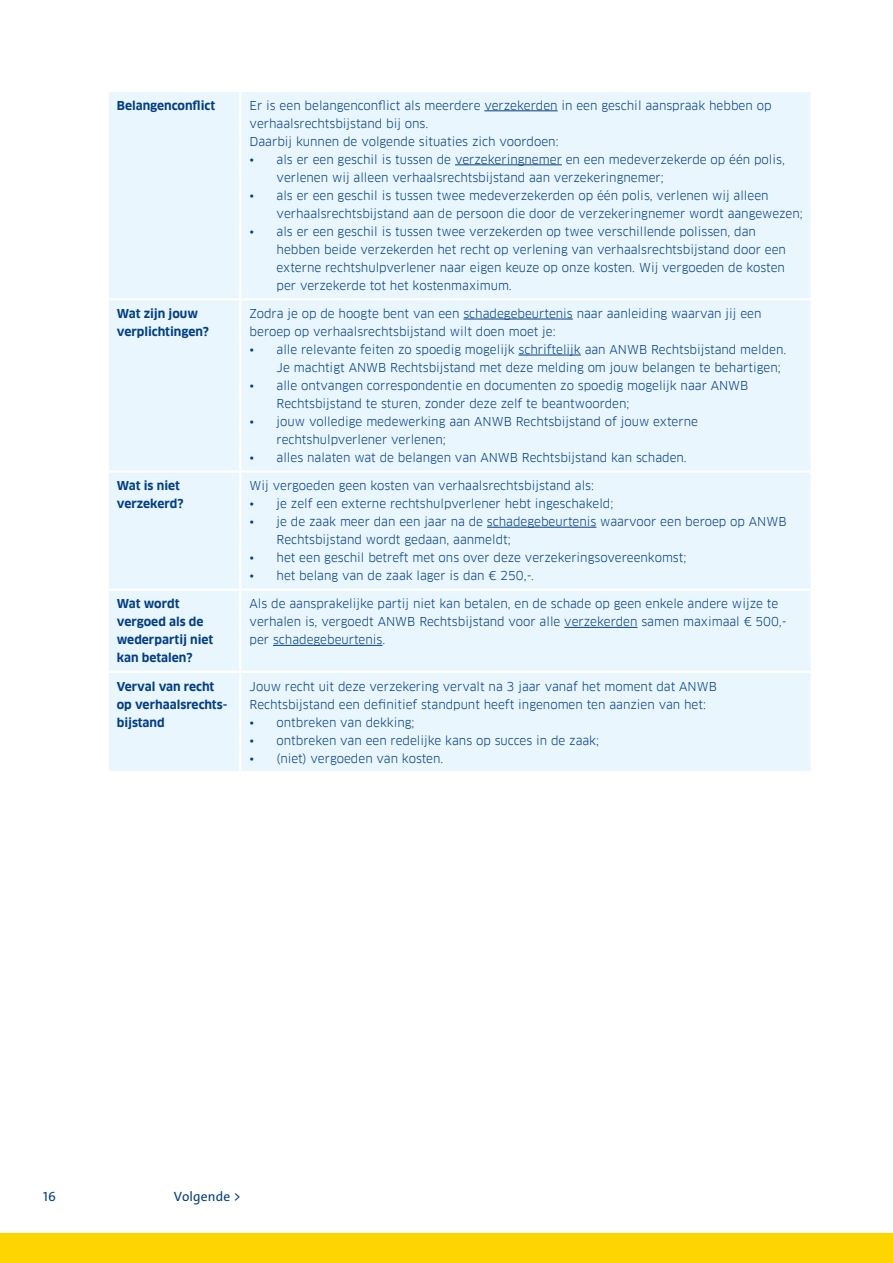
<style>
.page{position:relative;width:893px;height:1263px;background:#fff}
.page>*{position:absolute;margin:0;border:0;box-sizing:border-box;transform-origin:0 0}
.t1{font:13.5px "The Sans C4 s";letter-spacing:.01em;color:#023f86}
.t2{font:13.5px "The Sans C4 s";color:#00448a}
.t3{font:12px/18px "Clan Pro";color:#023f86}
.t4{font:700 12px/18px "Clan Pro";color:#023f86}
</style>
<div class="page">
<div style="left:0;top:1233px;width:893px;height:30px;background:#ffd500"></div>
<div style="left:109px;top:92px;width:702px;height:679px;background:#eaf6fe"></div>
<hr style="left:109px;top:298px;width:131px;height:2px;background:#fff">
<hr style="left:240px;top:298px;width:571px;height:2px;background:#fff">
<hr style="left:109px;top:470px;width:131px;height:3px;background:#fff">
<hr style="left:240px;top:470px;width:571px;height:3px;background:#fff">
<hr style="left:109px;top:588px;width:131px;height:3px;background:#fff">
<hr style="left:240px;top:588px;width:571px;height:3px;background:#fff">
<hr style="left:109px;top:671px;width:131px;height:2px;background:#fff">
<hr style="left:240px;top:671px;width:571px;height:2px;background:#fff">
<hr style="left:239px;top:92px;width:2px;height:206px;background:#fff">
<hr style="left:239px;top:300px;width:2px;height:170px;background:#fff">
<hr style="left:239px;top:473px;width:2px;height:115px;background:#fff">
<hr style="left:239px;top:591px;width:2px;height:80px;background:#fff">
<hr style="left:239px;top:673px;width:2px;height:98px;background:#fff">
<hr style="left:484px;top:110px;width:74px;height:1px;background:#023f86">
<hr style="left:455px;top:164px;width:107px;height:1px;background:#023f86">
<hr style="left:463px;top:319px;width:110px;height:1px;background:#023f86">
<hr style="left:518px;top:355px;width:63px;height:1px;background:#023f86">
<hr style="left:487px;top:527px;width:109px;height:1px;background:#023f86">
<hr style="left:564px;top:627px;width:73px;height:1px;background:#023f86">
<hr style="left:273px;top:645px;width:109px;height:1px;background:#023f86">
<p class="t4" style="left:117px;top:97px;width:100px">Belangenconflict</p>
<p class="t3" style="left:250px;top:97px;width:523px">Er is een belangenconflict als meerdere verzekerden in een geschil aanspraak hebben op verhaalsrechtsbijstand bij ons.<br>Daarbij kunnen de volgende situaties zich voordoen:</p>
<p class="t3" style="left:277px;top:151px;width:510px;text-indent:-27px">• als er een geschil is tussen de verzekeringnemer en een medeverzekerde op één polis, verlenen wij alleen verhaalsrechtsbijstand aan verzekeringnemer;</p>
<p class="t3" style="left:277px;top:187px;width:528px;text-indent:-27px">• als er een geschil is tussen twee medeverzekerden op één polis, verlenen wij alleen verhaalsrechtsbijstand aan de persoon die door de verzekeringnemer wordt aangewezen;</p>
<p class="t3" style="left:277px;top:223px;width:511px;text-indent:-27px">• als er een geschil is tussen twee verzekerden op twee verschillende polissen, dan hebben beide verzekerden het recht op verlening van verhaalsrechtsbijstand door een externe rechtshulpverlener naar eigen keuze op onze kosten. Wij vergoeden de kosten per verzekerde tot het kostenmaximum.</p>
<p class="t4" style="left:117px;top:305px;width:94px">Wat zijn jouw verplichtingen?</p>
<p class="t3" style="left:250px;top:305px;width:513px">Zodra je op de hoogte bent van een schadegebeurtenis naar aanleiding waarvan jij een beroep op verhaalsrechtsbijstand wilt doen moet je:</p>
<p class="t3" style="left:277px;top:341px;width:511px;text-indent:-27px">• alle relevante feiten zo spoedig mogelijk schriftelijk aan ANWB Rechtsbijstand melden.<br>Je machtigt ANWB Rechtsbijstand met deze melding om jouw belangen te behartigen;</p>
<p class="t3" style="left:277px;top:377px;width:473px;text-indent:-27px">• alle ontvangen correspondentie en documenten zo spoedig mogelijk naar ANWB<br>Rechtsbijstand te sturen, zonder deze zelf te beantwoorden;</p>
<p class="t3" style="left:277px;top:413px;width:423px;text-indent:-27px">• jouw volledige medewerking aan ANWB Rechtsbijstand of jouw externe rechtshulpverlener verlenen;</p>
<p class="t3" style="left:250px;top:449px;width:439px">• alles nalaten wat de belangen van ANWB Rechtsbijstand kan schaden.</p>
<p class="t4" style="left:117px;top:477px;width:68px">Wat is niet verzekerd?</p>
<p class="t3" style="left:250px;top:477px;width:346px">Wij vergoeden geen kosten van verhaalsrechtsbijstand als:</p>
<p class="t3" style="left:250px;top:495px;width:365px">• je zelf een externe rechtshulpverlener hebt ingeschakeld;</p>
<p class="t3" style="left:277px;top:513px;width:511px;text-indent:-27px">• je de zaak meer dan een jaar na de schadegebeurtenis waarvoor een beroep op ANWB<br>Rechtsbijstand wordt gedaan, aanmeldt;</p>
<p class="t3" style="left:250px;top:549px;width:438px">• het een geschil betreft met ons over deze verzekeringsovereenkomst;</p>
<p class="t3" style="left:250px;top:567px;width:286px">• het belang van de zaak lager is dan € 250,-.</p>
<p class="t4" style="left:117px;top:595px;width:98px">Wat wordt vergoed als de wederpartij niet kan betalen?</p>
<p class="t3" style="left:250px;top:595px;width:539px">Als de aansprakelijke partij niet kan betalen, en de schade op geen enkele andere wijze te verhalen is, vergoedt ANWB Rechtsbijstand voor alle verzekerden samen maximaal € 500,- per schadegebeurtenis.</p>
<p class="t4" style="left:117px;top:677px;width:112px">Verval van recht op verhaalsrechts&shy;bijstand</p>
<p class="t3" style="left:250px;top:677px;width:469px">Jouw recht uit deze verzekering vervalt na 3 jaar vanaf het moment dat ANWB<br>Rechtsbijstand een definitief standpunt heeft ingenomen ten aanzien van het:</p>
<p class="t3" style="left:250px;top:713px;width:167px">• ontbreken van dekking;</p>
<p class="t3" style="left:250px;top:731px;width:351px">• ontbreken van een redelijke kans op succes in de zaak;</p>
<p class="t3" style="left:250px;top:749px;width:195px">• (niet) vergoeden van kosten.</p>
<p class="t2" style="left:43px;top:1187px;width:14px">16</p>
<p class="t1" style="left:174px;top:1187px;width:69px">Volgende &gt;</p>
</div>
